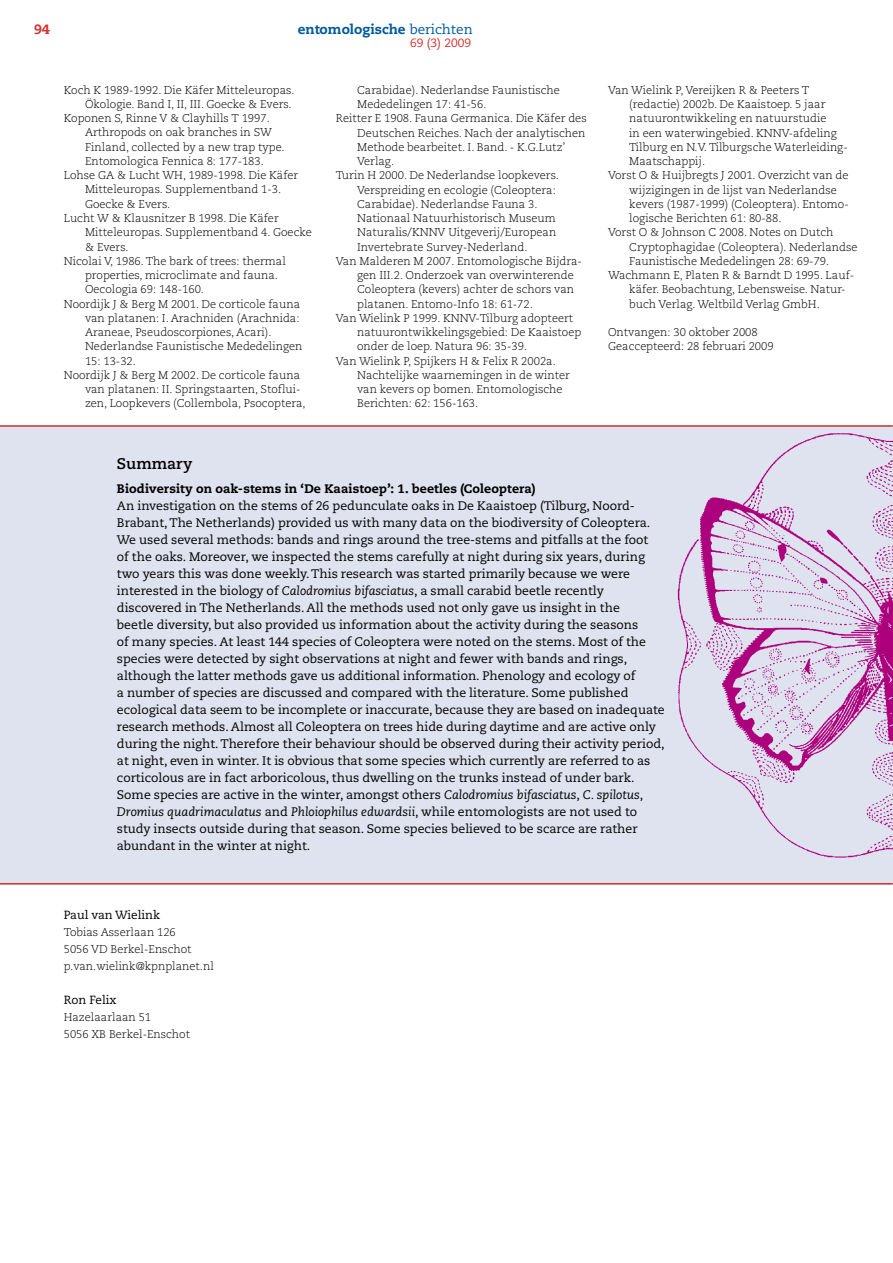
<style>
.page{position:relative;width:893px;height:1263px;background:#fff}
.page>*{position:absolute;margin:0;border:0;box-sizing:border-box;transform-origin:0 0}
.t1{font:700 15.3px "Caecilia LT Std";color:#000}
.t2{font:800 13.5px "Caecilia LT Std";color:#005a9d}
.t3{font:800 13.5px "Caecilia LT Std";color:#d43230}
.t4{font:12.3px/17px "Caecilia LT Std";color:#000}
.t5{font:800 12.3px "Caecilia LT Std";letter-spacing:.01em;color:#000}
.t6{font:12px "Caecilia LT Std";color:#d43230}
.t7{font:11.85px "Caecilia LT Std";color:#000}
.t8{font:300 11.25px/17px "Caecilia LT Std";color:#000}
.s1{font-weight:400}
.s2{font-style:italic}
</style>
<div class="page">
<div style="left:0;top:425px;width:893px;height:459px;background:#dfe2ef"></div>
<img style="left:677px;top:433px;width:216px;height:425px">
<hr style="left:0;top:425px;width:892px;height:2px;background:#d43230">
<hr style="left:0;top:883px;width:892px;height:1px;background:#d43230">
<p class="t3" style="left:34px;top:21px;width:17px">94</p>
<p class="t2" style="left:298px;top:21px;width:177px">entomologische <span class="s1">berichten</span></p>
<p class="t6" style="left:410px;top:36px;width:62px">69 (3) 2009</p>
<p class="t8" style="left:64px;top:82px;width:232px">Koch K 1989-1992. Die Käfer Mitteleuropas.</p>
<p class="t8" style="left:85px;top:96px;width:208px">Ökologie. Band I, II, III. Goecke &amp; Evers.</p>
<p class="t8" style="left:64px;top:110px;width:208px">Koponen S, Rinne V &amp; Clayhills T 1997.</p>
<p class="t8" style="left:85px;top:124px;width:188px">Arthropods on oak branches in SW</p>
<p class="t8" style="left:85px;top:139px;width:201px">Finland, collected by a new trap type.</p>
<p class="t8" style="left:85px;top:153px;width:180px">Entomologica Fennica 8: 177-183.</p>
<p class="t8" style="left:64px;top:167px;width:236px">Lohse GA &amp; Lucht WH, 1989-1998. Die Käfer</p>
<p class="t8" style="left:85px;top:181px;width:198px">Mitteleuropas. Supplementband 1-3.</p>
<p class="t8" style="left:85px;top:196px;width:87px">Goecke &amp; Evers.</p>
<p class="t8" style="left:64px;top:210px;width:216px">Lucht W &amp; Klausnitzer B 1998. Die Käfer</p>
<p class="t8" style="left:85px;top:224px;width:228px">Mitteleuropas. Supplementband 4. Goecke</p>
<p class="t8" style="left:85px;top:238px;width:45px">&amp; Evers.</p>
<p class="t8" style="left:64px;top:253px;width:224px">Nicolai V, 1986. The bark of trees: thermal</p>
<p class="t8" style="left:85px;top:267px;width:195px">properties, microclimate and fauna.</p>
<p class="t8" style="left:85px;top:281px;width:121px">Oecologia 69: 148-160.</p>
<p class="t8" style="left:64px;top:295px;width:238px">Noordijk J &amp; Berg M 2001. De corticole fauna</p>
<p class="t8" style="left:85px;top:310px;width:216px">van platanen: I. Arachniden (Arachnida:</p>
<p class="t8" style="left:85px;top:324px;width:188px">Araneae, Pseudoscorpiones, Acari).</p>
<p class="t8" style="left:85px;top:338px;width:219px">Nederlandse Faunistische Mededelingen</p>
<p class="t8" style="left:85px;top:352px;width:52px">15: 13-32.</p>
<p class="t8" style="left:64px;top:367px;width:238px">Noordijk J &amp; Berg M 2002. De corticole fauna</p>
<p class="t8" style="left:85px;top:381px;width:217px">van platanen: II. Springstaarten, Stoflui-</p>
<p class="t8" style="left:85px;top:395px;width:222px">zen, Loopkevers (Collembola, Psocoptera,</p>
<p class="t8" style="left:357px;top:82px;width:204px">Carabidae). Nederlandse Faunistische</p>
<p class="t8" style="left:357px;top:96px;width:131px">Mededelingen 17: 41-56.</p>
<p class="t8" style="left:336px;top:110px;width:252px">Reitter E 1908. Fauna Germanica. Die Käfer des</p>
<p class="t8" style="left:357px;top:124px;width:230px">Deutschen Reiches. Nach der analytischen</p>
<p class="t8" style="left:357px;top:139px;width:210px">Methode bearbeitet. I. Band. - K.G.Lutz’</p>
<p class="t8" style="left:357px;top:153px;width:38px">Verlag.</p>
<p class="t8" style="left:336px;top:167px;width:225px">Turin H 2000. De Nederlandse loopkevers.</p>
<p class="t8" style="left:357px;top:181px;width:200px">Verspreiding en ecologie (Coleoptera:</p>
<p class="t8" style="left:357px;top:196px;width:182px">Carabidae). Nederlandse Fauna 3.</p>
<p class="t8" style="left:357px;top:210px;width:200px">Nationaal Natuurhistorisch Museum</p>
<p class="t8" style="left:357px;top:224px;width:201px">Naturalis/KNNV Uitgeverij/European</p>
<p class="t8" style="left:357px;top:238px;width:172px">Invertebrate Survey-Nederland.</p>
<p class="t8" style="left:336px;top:253px;width:248px">Van Malderen M 2007. Entomologische Bijdra-</p>
<p class="t8" style="left:357px;top:267px;width:218px">gen III.2. Onderzoek van overwinterende</p>
<p class="t8" style="left:357px;top:281px;width:218px">Coleoptera (kevers) achter de schors van</p>
<p class="t8" style="left:357px;top:295px;width:177px">platanen. Entomo-Info 18: 61-72.</p>
<p class="t8" style="left:336px;top:310px;width:239px">Van Wielink P 1999. KNNV-Tilburg adopteert</p>
<p class="t8" style="left:357px;top:324px;width:226px">natuurontwikkelingsgebied: De Kaaistoep</p>
<p class="t8" style="left:357px;top:338px;width:171px">onder de loep. Natura 96: 35-39.</p>
<p class="t8" style="left:336px;top:353px;width:221px">Van Wielink P, Spijkers H &amp; Felix R 2002a.</p>
<p class="t8" style="left:357px;top:367px;width:214px">Nachtelijke waarnemingen in de winter</p>
<p class="t8" style="left:357px;top:381px;width:207px">van kevers op bomen. Entomologische</p>
<p class="t8" style="left:357px;top:395px;width:123px">Berichten: 62: 156-163.</p>
<p class="t8" style="left:608px;top:82px;width:203px">Van Wielink P, Vereijken R &amp; Peeters T</p>
<p class="t8" style="left:629px;top:96px;width:198px">(redactie) 2002b. De Kaaistoep. 5 jaar</p>
<p class="t8" style="left:629px;top:110px;width:199px">natuurontwikkeling en natuurstudie</p>
<p class="t8" style="left:629px;top:125px;width:209px">in een waterwingebied. KNNV-afdeling</p>
<p class="t8" style="left:629px;top:139px;width:220px">Tilburg en N.V. Tilburgsche Waterleiding-</p>
<p class="t8" style="left:629px;top:153px;width:77px">Maatschappij.</p>
<p class="t8" style="left:608px;top:167px;width:242px">Vorst O &amp; Huijbregts J 2001. Overzicht van de</p>
<p class="t8" style="left:629px;top:182px;width:209px">wijzigingen in de lijst van Nederlandse</p>
<p class="t8" style="left:629px;top:196px;width:221px">kevers (1987-1999) (Coleoptera). Entomo-</p>
<p class="t8" style="left:629px;top:210px;width:154px">logische Berichten 61: 80-88.</p>
<p class="t8" style="left:608px;top:224px;width:227px">Vorst O &amp; Johnson C 2008. Notes on Dutch</p>
<p class="t8" style="left:629px;top:239px;width:230px">Cryptophagidae (Coleoptera). Nederlandse</p>
<p class="t8" style="left:629px;top:253px;width:201px">Faunistische Mededelingen 28: 69-79.</p>
<p class="t8" style="left:608px;top:267px;width:248px">Wachmann E, Platen R &amp; Barndt D 1995. Lauf-</p>
<p class="t8" style="left:629px;top:281px;width:218px">käfer. Beobachtung, Lebensweise. Natur-</p>
<p class="t8" style="left:629px;top:296px;width:192px">buch Verlag. Weltbild Verlag GmbH.</p>
<p class="t8" style="left:608px;top:325px;width:167px;line-height:14.2px">Ontvangen: 30 oktober 2008<br>Geaccepteerd: 28 februari 2009</p>
<h1 class="t1" style="left:117px;top:454px;width:77px">Summary</h1>
<p class="t5" style="left:117px;top:481px;width:420px">Biodiversity on oak-stems in ‘De Kaaistoep’: 1. beetles (Coleoptera)</p>
<p class="t4" style="left:117px;top:498px;width:549px">An investigation on the stems of 26 pedunculate oaks in De Kaaistoep (Tilburg, Noord-Brabant, The Netherlands) provided us with many data on the biodiversity of Coleoptera.<br>We used several methods: bands and rings around the tree-stems and pitfalls at the foot<br>of the oaks. Moreover, we inspected the stems carefully at night during six years, during two years this was done weekly. This research was started primarily because we were interested in the biology of <span class="s2">Calodromius bifasciatus</span>, a small carabid beetle recently discovered in The Netherlands. All the methods used not only gave us insight in the<br>beetle diversity, but also provided us information about the activity during the seasons<br>of many species. At least 144 species of Coleoptera were noted on the stems. Most of the species were detected by sight observations at night and fewer with bands and rings, although the latter methods gave us additional information. Phenology and ecology of<br>a number of species are discussed and compared with the literature. Some published ecological data seem to be incomplete or inaccurate, because they are based on inadequate research methods. Almost all Coleoptera on trees hide during daytime and are active only during the night. Therefore their behaviour should be observed during their activity period, at night, even in winter. It is obvious that some species which currently are referred to as corticolous are in fact arboricolous, thus dwelling on the trunks instead of under bark.<br>Some species are active in the winter, amongst others <span class="s2">Calodromius bifasciatus</span>, <span class="s2">C. spilotus</span>, <span class="s2">Dromius quadrimaculatus</span> and <span class="s2">Phloiophilus edwardsii</span>, while entomologists are not used to study insects outside during that season. Some species believed to be scarce are rather abundant in the winter at night.</p>
<p class="t7" style="left:64px;top:907px;width:98px">Paul van Wielink</p>
<p class="t8" style="left:64px;top:923px;width:152px">Tobias Asserlaan 126<br>5056 VD Berkel-Enschot p.van.wielink@kpnplanet.nl</p>
<p class="t7" style="left:64px;top:992px;width:54px">Ron Felix</p>
<p class="t8" style="left:64px;top:1008px;width:128px">Hazelaarlaan 51<br>5056 XB Berkel-Enschot</p>
</div>
